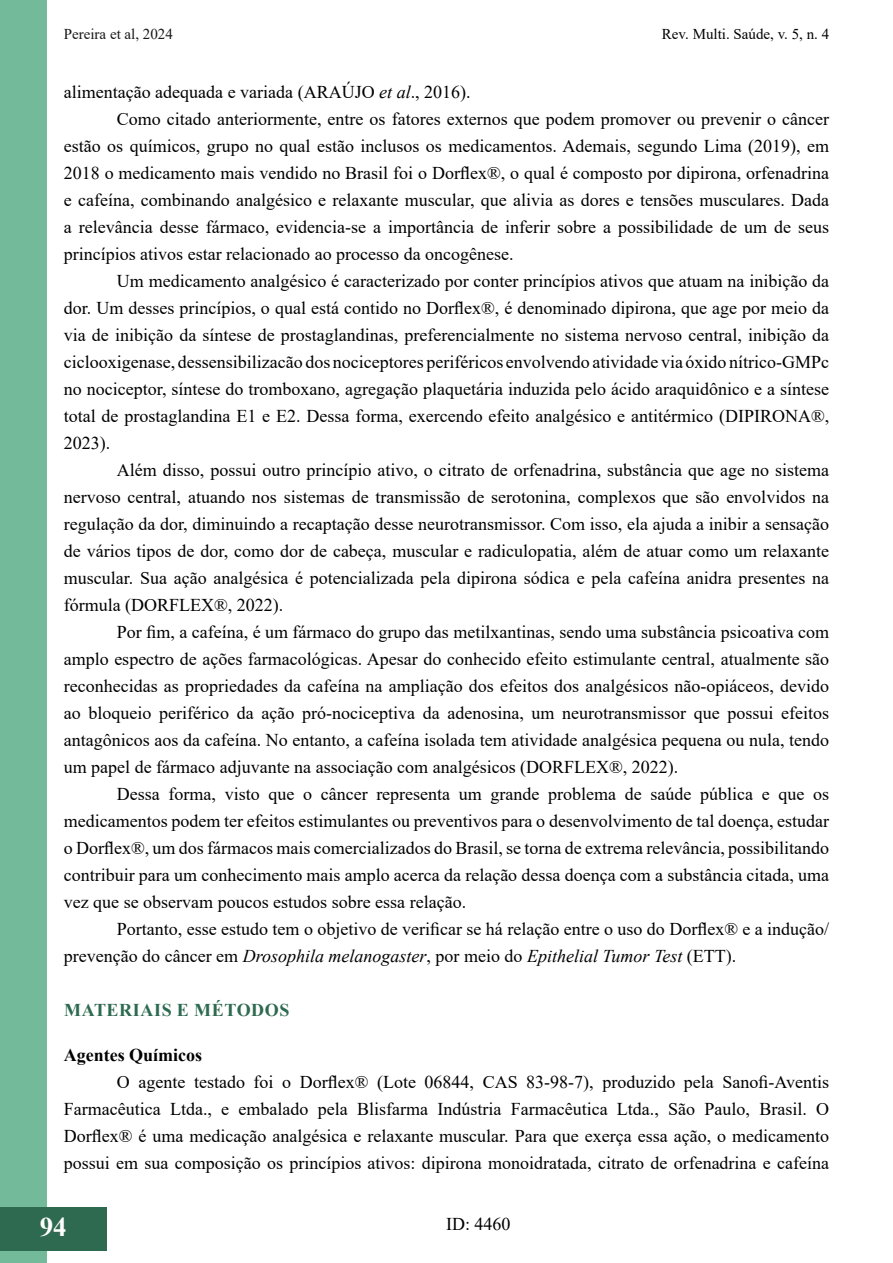
<style>
.page{position:relative;width:893px;height:1263px;background:#fff}
.page>*{position:absolute;margin:0;border:0;box-sizing:border-box;transform-origin:0 0}
.t1{font:700 27px "Times New Roman";color:#fff}
.t2{font:18px/27px "Times New Roman";color:#000;text-align:justify}
.t3{font:italic 18px "Times New Roman";color:#000}
.t4{font:700 18px "Times New Roman";letter-spacing:.035em;color:#2d6a4f}
.t5{font:700 18px "Times New Roman";color:#000}
.t6{font:15px "Times New Roman";color:#000}
.t7{font:15px "Times New Roman";color:#181717}
.s1{font-style:italic}
.s2{font-style:normal}
</style>
<div class="page">
<div style="left:0;top:0;width:47px;height:1262px;background:#73ba9b"></div>
<hr style="left:892px;top:1207px;width:1px;height:43px;background:#2d6a4f">
<div style="left:0;top:1207px;width:106px;height:43px;background:#2d6a4f"></div>
<p class="t7" style="left:64px;top:24px;width:111px">Pereira et al, 2024</p>
<p class="t6" style="left:662px;top:24px;width:169px">Rev. Multi. Saúde, v. 5, n. 4</p>
<p class="t2" style="left:64px;top:77px;width:408px">alimentação adequada e variada (ARAÚJO <span class="s1">et al</span>., 2016).</p>
<p class="t2" style="left:117px;top:104px;width:714px">Como citado anteriormente, entre os fatores externos que podem promover ou prevenir o câncer</p>
<p class="t2" style="left:64px;top:131px;width:767px">estão os químicos, grupo no qual estão inclusos os medicamentos. Ademais, segundo Lima (2019), em</p>
<p class="t2" style="left:64px;top:158px;width:767px">2018 o medicamento mais vendido no Brasil foi o Dorflex®, o qual é composto por dipirona, orfenadrina</p>
<p class="t2" style="left:64px;top:185px;width:767px">e cafeína, combinando analgésico e relaxante muscular, que alivia as dores e tensões musculares. Dada</p>
<p class="t2" style="left:64px;top:212px;width:767px">a relevância desse fármaco, evidencia-se a importância de inferir sobre a possibilidade de um de seus</p>
<p class="t2" style="left:64px;top:239px;width:451px">princípios ativos estar relacionado ao processo da oncogênese.</p>
<p class="t2" style="left:117px;top:266px;width:714px">Um medicamento analgésico é caracterizado por conter princípios ativos que atuam na inibição da</p>
<p class="t2" style="left:64px;top:293px;width:767px">dor. Um desses princípios, o qual está contido no Dorflex®, é denominado dipirona, que age por meio da</p>
<p class="t2" style="left:64px;top:320px;width:767px">via de inibição da síntese de prostaglandinas, preferencialmente no sistema nervoso central, inibição da</p>
<p class="t2" style="left:64px;top:347px;width:767px">ciclooxigenase, dessensibilizacão dos nociceptores periféricos envolvendo atividade via óxido nítrico-GMPc</p>
<p class="t2" style="left:64px;top:374px;width:767px">no nociceptor, síntese do tromboxano, agregação plaquetária induzida pelo ácido araquidônico e a síntese</p>
<p class="t2" style="left:64px;top:401px;width:767px">total de prostaglandina E1 e E2. Dessa forma, exercendo efeito analgésico e antitérmico (DIPIRONA®,</p>
<p class="t2" style="left:64px;top:428px;width:48px">2023).</p>
<p class="t2" style="left:117px;top:455px;width:714px">Além disso, possui outro princípio ativo, o citrato de orfenadrina, substância que age no sistema</p>
<p class="t2" style="left:64px;top:482px;width:767px">nervoso central, atuando nos sistemas de transmissão de serotonina, complexos que são envolvidos na</p>
<p class="t2" style="left:64px;top:509px;width:767px">regulação da dor, diminuindo a recaptação desse neurotransmissor. Com isso, ela ajuda a inibir a sensação</p>
<p class="t2" style="left:64px;top:536px;width:767px">de vários tipos de dor, como dor de cabeça, muscular e radiculopatia, além de atuar como um relaxante</p>
<p class="t2" style="left:64px;top:563px;width:767px">muscular. Sua ação analgésica é potencializada pela dipirona sódica e pela cafeína anidra presentes na</p>
<p class="t2" style="left:64px;top:590px;width:221px">fórmula (DORFLEX®, 2022).</p>
<p class="t2" style="left:117px;top:617px;width:714px">Por fim, a cafeína, é um fármaco do grupo das metilxantinas, sendo uma substância psicoativa com</p>
<p class="t2" style="left:64px;top:644px;width:767px">amplo espectro de ações farmacológicas. Apesar do conhecido efeito estimulante central, atualmente são</p>
<p class="t2" style="left:64px;top:671px;width:767px">reconhecidas as propriedades da cafeína na ampliação dos efeitos dos analgésicos não-opiáceos, devido</p>
<p class="t2" style="left:64px;top:698px;width:767px">ao bloqueio periférico da ação pró-nociceptiva da adenosina, um neurotransmissor que possui efeitos</p>
<p class="t2" style="left:64px;top:725px;width:767px">antagônicos aos da cafeína. No entanto, a cafeína isolada tem atividade analgésica pequena ou nula, tendo</p>
<p class="t2" style="left:64px;top:752px;width:616px">um papel de fármaco adjuvante na associação com analgésicos (DORFLEX®, 2022).</p>
<p class="t2" style="left:117px;top:779px;width:714px">Dessa forma, visto que o câncer representa um grande problema de saúde pública e que os</p>
<p class="t2" style="left:64px;top:806px;width:767px">medicamentos podem ter efeitos estimulantes ou preventivos para o desenvolvimento de tal doença, estudar</p>
<p class="t2" style="left:64px;top:833px;width:767px">o Dorflex®, um dos fármacos mais comercializados do Brasil, se torna de extrema relevância, possibilitando</p>
<p class="t2" style="left:64px;top:860px;width:767px">contribuir para um conhecimento mais amplo acerca da relação dessa doença com a substância citada, uma</p>
<p class="t2" style="left:64px;top:887px;width:404px">vez que se observam poucos estudos sobre essa relação.</p>
<p class="t2" style="left:117px;top:914px;width:714px">Portanto, esse estudo tem o objetivo de verificar se há relação entre o uso do Dorflex® e a indução/</p>
<p class="t3" style="left:64px;top:943px;width:674px"><span class="s2">prevenção do câncer em</span> Drosophila melanogaster<span class="s2">, por meio do</span> Epithelial Tumor Test <span class="s2">(ETT).</span></p>
<p class="t4" style="left:64px;top:997px;width:227px">MATERIAIS E MÉTODOS</p>
<p class="t5" style="left:64px;top:1042px;width:140px">Agentes Químicos</p>
<p class="t2" style="left:64px;top:1067px;width:767px;text-indent:53px">O agente testado foi o Dorflex® (Lote 06844, CAS 83-98-7), produzido pela Sanofi-Aventis Farmacêutica Ltda., e embalado pela Blisfarma Indústria Farmacêutica Ltda., São Paulo, Brasil. O Dorflex® é uma medicação analgésica e relaxante muscular. Para que exerça essa ação, o medicamento possui em sua composição os princípios ativos: dipirona monoidratada, citrato de orfenadrina e cafeína</p>
<h1 class="t1" style="left:40px;top:1207px;width:29px">94</h1>
<p class="t2" style="left:446px;top:1210px;width:66px">ID: 4460</p>
</div>
